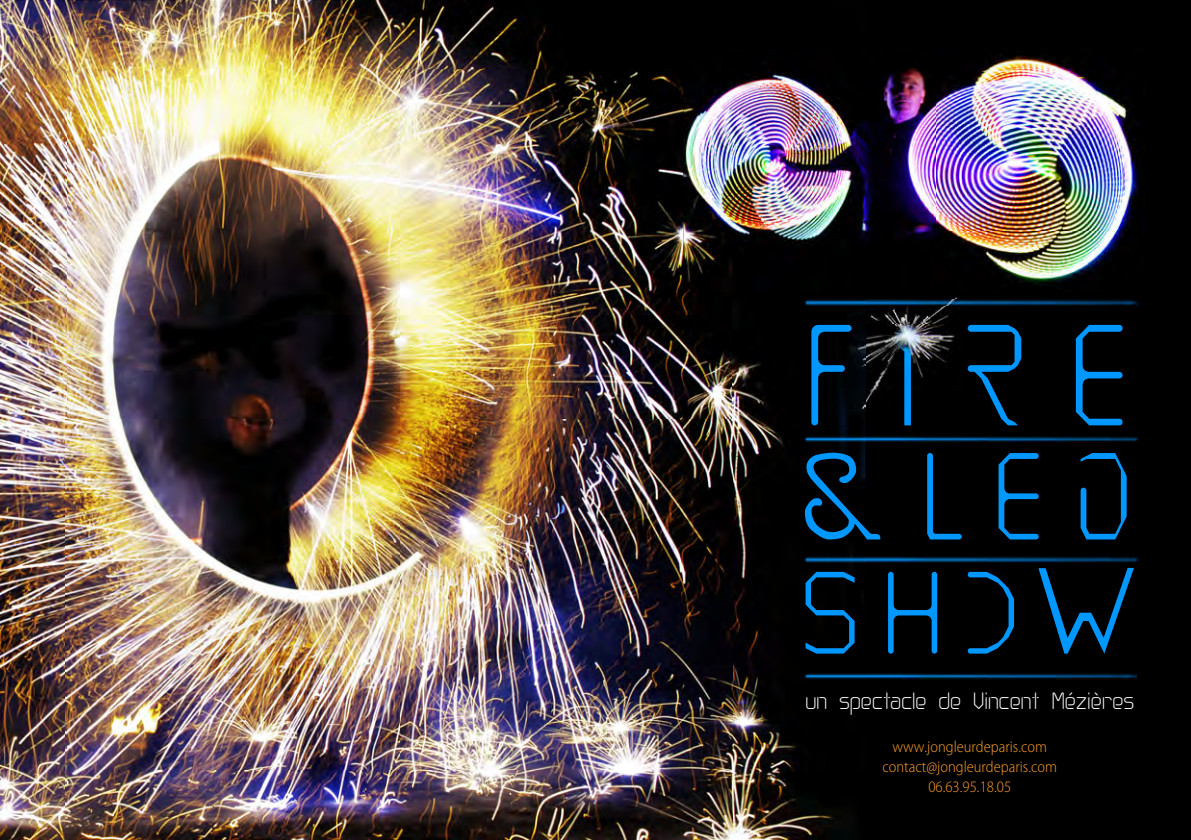
<style>
.page{position:relative;width:1191px;height:840px;background:#fff}
.page>*{position:absolute;margin:0;border:0;box-sizing:border-box;transform-origin:0 0}
.t1{font:107px "VEGESIGNES";color:#0097ff}
.t2{font:92px "VEGESIGNES";color:#0097ff}
.t3{font:87px "VEGESIGNES";color:#0097ff}
.t4{font:23.8px "Obli";color:#fff}
.t5{font:300 semi-condensed 16px/20px "Myriad Pro";color:#f99d2e;text-align:center}
</style>
<div class="page">
<div style="left:0;top:0;width:1191px;height:839px;background:#000"></div>
<img style="left:0;top:0;width:547px;height:69px">
<img style="left:0;top:69px;width:732px;height:770px">
<img style="left:732px;top:305px;width:133px;height:534px">
<img style="left:811px;top:325px;width:54px;height:100px">
<img style="left:935px;top:55px;width:204px;height:229px">
<img style="left:865px;top:68px;width:70px;height:174px">
<img style="left:683px;top:69px;width:182px;height:223px">
<img style="left:803px;top:672px;width:333px;height:6px">
<img style="left:804px;top:299px;width:333px;height:6px">
<img style="left:803px;top:436px;width:334px;height:6px">
<img style="left:803px;top:556px;width:334px;height:6px">
<svg style="left:847px;top:290px;width:18px;height:2px"></svg>
<img style="left:847px;top:305px;width:113px;height:105px">
<img style="left:847px;top:325px;width:18px;height:85px">
<h1 class="t1" style="left:786px;top:325px;width:362px">FIRE</h1>
<h2 class="t2" style="left:797px;top:453px;width:351px">&amp; LED</h2>
<h3 class="t3" style="left:785px;top:572px;width:363px">SHOW</h3>
<h3 class="t4" style="left:805px;top:687px;width:330px">un spectacle de Vincent Mézières</h3>
<p class="t5" style="left:882px;top:736px;width:176px">www.jongleurdeparis.com contact@jongleurdeparis.com<br>06.63.95.18.05</p>
</div>
